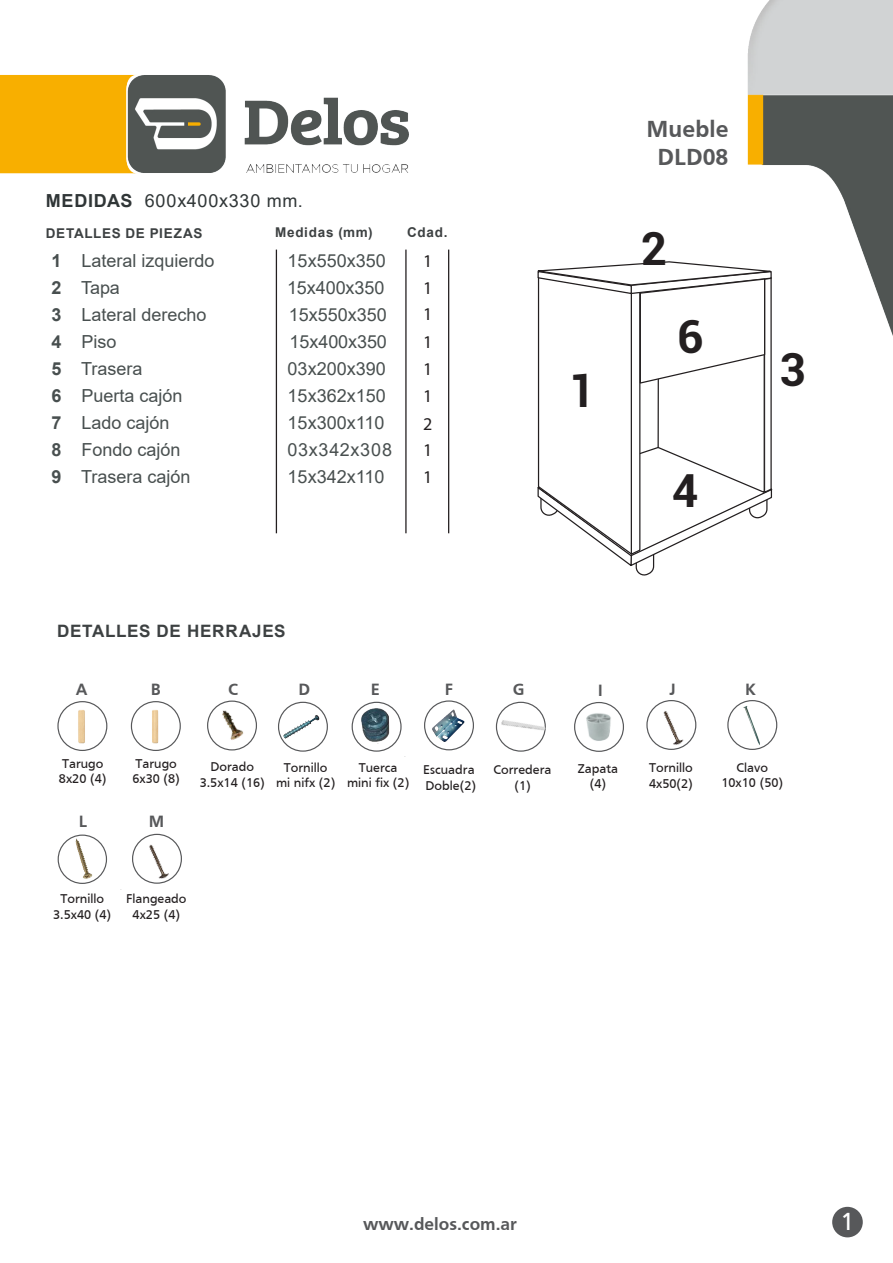
<style>
.page{position:relative;width:893px;height:1263px;background:#fff}
.page>*{position:absolute;margin:0;border:0;box-sizing:border-box;transform-origin:0 0}
.t1{font:700 45.6px "Roboto";color:#231f20}
.t2{font:25.5px "Frutiger";color:#fff}
.t3{font:700 24px/28.8px "Frutiger";color:#57585a;text-align:center}
.t4{font:18px "Arial";color:#484f4f}
.t5{font:18px "Arial";letter-spacing:.04em;color:#303637}
.t6{font:700 18px "Frutiger";color:#57585a}
.t7{font:18px "Arial";letter-spacing:.035em;color:#484f4f}
.t8{font:18px/26.7px "Myriad Pro";color:#231f20}
.t9{font:700 17.1px "Arial";letter-spacing:.04em;color:#3d4142}
.t10{font:700 16.95px "Frutiger";color:#57585a}
.t11{font:700 13.5px "Arial";letter-spacing:.05em;color:#3d4142}
.t12{font:13.2px/15.8px "Frutiger";color:#231f20;text-align:center}
.s1{font-weight:700}
</style>
<div class="page">
<img style="left:0;top:0;width:892px;height:1238px">
<div style="left:832px;top:1207px;width:30px;height:30px;background:#57585a;border-radius:50%"></div>
<img style="left:147px;top:707px;width:18px;height:38px">
<div style="left:131px;top:701px;width:50px;height:50px;border:1px solid #57585a;border-radius:50%"></div>
<img style="left:74px;top:707px;width:17px;height:38px">
<div style="left:57px;top:701px;width:50px;height:50px;border:1px solid #57585a;border-radius:50%"></div>
<img style="left:741px;top:705px;width:21px;height:40px">
<div style="left:727px;top:700px;width:50px;height:50px;border:1px solid #57585a;border-radius:50%"></div>
<img style="left:643px;top:694px;width:56px;height:62px">
<img style="left:129px;top:828px;width:56px;height:62px">
<img style="left:215px;top:703px;width:34px;height:45px">
<div style="left:207px;top:700px;width:50px;height:50px;border:1px solid #57585a;border-radius:50%"></div>
<img style="left:431px;top:708px;width:33px;height:33px">
<div style="left:424px;top:700px;width:50px;height:50px;border:1px solid #57585a;border-radius:50%"></div>
<div style="left:58px;top:834px;width:49px;height:50px;border:1px solid #57585a;border-radius:50%"></div>
<img style="left:74px;top:839px;width:19px;height:40px">
<img style="left:494px;top:702px;width:52px;height:47px">
<div style="left:574px;top:702px;width:50px;height:50px;border:1px solid #57585a;border-radius:50%"></div>
<img style="left:582px;top:709px;width:34px;height:37px">
<div style="left:351px;top:702px;width:50px;height:50px;border:1px solid #57585a;border-radius:50%"></div>
<img style="left:356px;top:700px;width:42px;height:50px">
<div style="left:278px;top:702px;width:50px;height:50px;border:1px solid #57585a;border-radius:50%"></div>
<img style="left:278px;top:713px;width:44px;height:29px">
<svg style="left:527px;top:261px;width:246px;height:316px"></svg>
<p class="t5" style="left:46px;top:189px;width:258px"><span class="s1">MEDIDAS</span> 600x400x330 mm.</p>
<p class="t11" style="left:46px;top:224px;width:158px">DETALLES DE PIEZAS</p>
<p class="t11" style="left:275px;top:223px;width:99px">Medidas (mm)</p>
<p class="t11" style="left:407px;top:223px;width:42px">Cdad.</p>
<p class="t4" style="left:51px;top:249px;width:165px"><span class="s1">1</span> Lateral izquierdo</p>
<p class="t4" style="left:287px;top:249px;width:100px">15x550x350</p>
<p class="t4" style="left:51px;top:276px;width:70px"><span class="s1">2</span> Tapa</p>
<p class="t4" style="left:287px;top:276px;width:99px">15x400x350</p>
<p class="t4" style="left:51px;top:303px;width:157px"><span class="s1">3</span> Lateral derecho</p>
<p class="t4" style="left:289px;top:303px;width:100px">15x550x350</p>
<p class="t4" style="left:51px;top:330px;width:67px"><span class="s1">4</span> Piso</p>
<p class="t4" style="left:289px;top:330px;width:99px">15x400x350</p>
<p class="t4" style="left:51px;top:357px;width:93px"><span class="s1">5</span> Trasera</p>
<p class="t4" style="left:287px;top:357px;width:100px">03x200x390</p>
<p class="t4" style="left:51px;top:384px;width:133px"><span class="s1">6</span> Puerta cajón</p>
<p class="t4" style="left:287px;top:384px;width:100px">15x362x150</p>
<p class="t4" style="left:51px;top:411px;width:120px"><span class="s1">7</span> Lado cajón</p>
<p class="t4" style="left:287px;top:411px;width:98px">15x300x110</p>
<p class="t4" style="left:51px;top:438px;width:131px"><span class="s1">8</span> Fondo cajón</p>
<p class="t7" style="left:287px;top:438px;width:106px">03x342x308</p>
<p class="t4" style="left:51px;top:465px;width:141px"><span class="s1">9</span> Trasera cajón</p>
<p class="t4" style="left:287px;top:465px;width:98px">15x342x110</p>
<p class="t8" style="left:423px;top:248px;width:11px;text-align:justify">1<br>1<br>1<br>1</p>
<p class="t8" style="left:423px;top:355px;width:11px">1</p>
<p class="t8" style="left:423px;top:382px;width:11px;line-height:27.9px">1<br>2</p>
<p class="t8" style="left:423px;top:436px;width:11px;line-height:27.5px">1<br>1</p>
<p class="t9" style="left:57px;top:619px;width:230px">DETALLES DE HERRAJES</p>
<p class="t10" style="left:76px;top:680px;width:13px">A</p>
<p class="t10" style="left:151px;top:680px;width:12px">B</p>
<p class="t10" style="left:228px;top:680px;width:11px">C</p>
<p class="t10" style="left:298px;top:680px;width:13px">D</p>
<p class="t10" style="left:371px;top:680px;width:11px">E</p>
<p class="t10" style="left:445px;top:680px;width:10px">F</p>
<p class="t10" style="left:512px;top:680px;width:13px">G</p>
<h1 class="t1" style="left:568px;top:358px;width:28px">1</h1>
<h3 class="t3" style="left:646px;top:114px;width:83px">Mueble<br>DLD08</h3>
<h1 class="t1" style="left:640px;top:217px;width:28px">2</h1>
<h1 class="t1" style="left:677px;top:305px;width:28px">6</h1>
<h1 class="t1" style="left:672px;top:459px;width:28px">4</h1>
<h1 class="t1" style="left:779px;top:337px;width:28px">3</h1>
<p class="t10" style="left:597px;top:681px;width:7px">I</p>
<p class="t10" style="left:669px;top:680px;width:8px">J</p>
<p class="t10" style="left:745px;top:680px;width:12px">K</p>
<p class="t12" style="left:59px;top:755px;width:49px;text-align:left">Tarugo<br>8x20 (4)</p>
<p class="t12" style="left:721px;top:759px;width:63px">Clavo<br>10x10 (50)</p>
<p class="t12" style="left:132px;top:755px;width:49px;text-align:left">Tarugo<br>6x30 (8)</p>
<p class="t12" style="left:200px;top:758px;width:67px">Dorado<br>3.5x14 (16)</p>
<p class="t12" style="left:276px;top:759px;width:61px">Tornillo mi nifx (2)</p>
<p class="t12" style="left:493px;top:762px;width:59px">Corredera (1)</p>
<p class="t12" style="left:649px;top:760px;width:45px;text-align:left">Tornillo<br>4x50(2)</p>
<p class="t12" style="left:347px;top:759px;width:64px">Tuerca mini fix (2)</p>
<p class="t12" style="left:577px;top:760px;width:42px">Zapata (4)</p>
<p class="t12" style="left:423px;top:762px;width:54px;text-align:left">Escuadra<br>Doble(2)</p>
<p class="t10" style="left:79px;top:811px;width:10px">L</p>
<p class="t10" style="left:149px;top:811px;width:17px">M</p>
<p class="t12" style="left:53px;top:891px;width:60px">Tornillo<br>3.5x40 (4)</p>
<p class="t12" style="left:126px;top:891px;width:62px">Flangeado<br>4x25 (4)</p>
<p class="t6" style="left:363px;top:1214px;width:155px">www.delos.com.ar</p>
<h2 class="t2" style="left:840px;top:1207px;width:15px">1</h2>
</div>
